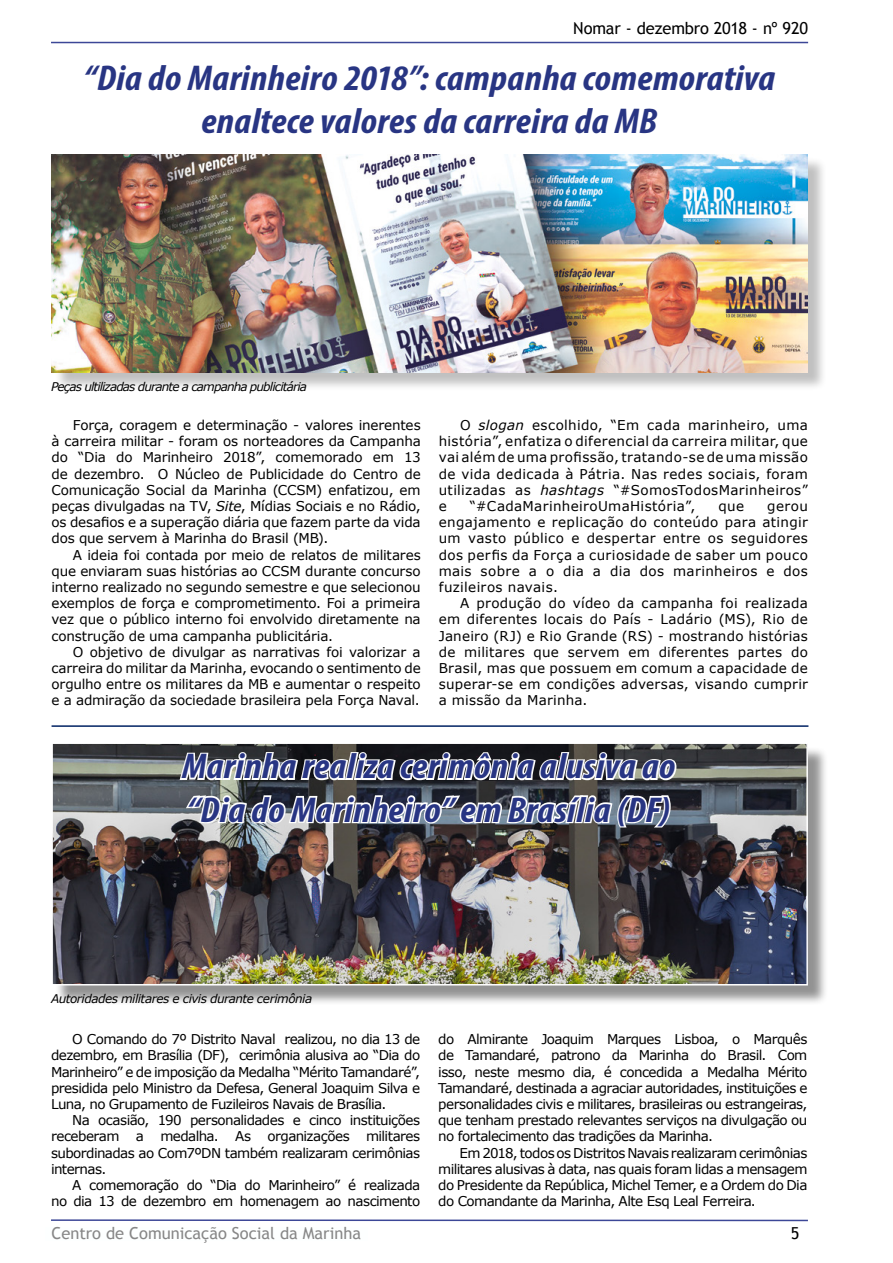
<style>
.page{position:relative;width:893px;height:1263px;background:#fff}
.page>*{position:absolute;margin:0;border:0;box-sizing:border-box;transform-origin:0 0}
.corpo_do_texto_padrã{font:italic 700 condensed 36px/43.2px "Myriad Pro";letter-spacing:.005em;color:#283583;text-align:center;scale:1.09 1}
.t1{font:16.5px "Trebuchet MS";color:#878787}
.t2{font:16.5px "Trebuchet MS";letter-spacing:-.01em;color:#000}
.corpo_do_texto_padrã-2{font:13.5px/16.2px "Verdana";letter-spacing:-.02em;color:#000;text-align:justify}
.corpo_do_texto_padrã-3{font:13.5px/16.2px "Verdana";letter-spacing:-.045em;color:#000;text-align:right}
.corpo_do_texto_padrã-4{font:13.5px "Verdana";letter-spacing:.025em;color:#000}
.corpo_do_texto_padrã-5{font:italic 12px "Verdana";letter-spacing:-.055em;color:#000}
.s1{font-style:italic}
</style>
<div class="page">
<hr style="left:51px;top:42px;width:757px;height:1px;background:#3c4797">
<hr style="left:51px;top:1219px;width:757px;height:2px;background:#3c4797">
<hr style="left:52px;top:725px;width:756px;height:2px;background:#002263">
<div style="left:53px;top:157px;width:774px;height:234px;background:#000;opacity:.25"></div>
<img style="left:52px;top:155px;width:756px;height:217px">
<div style="left:55px;top:746px;width:773px;height:260px;background:#000;opacity:.43"></div>
<img style="left:54px;top:745px;width:751px;height:237px">
<div style="left:51px;top:742px;width:757px;height:243px;border:2px solid #fff"></div>
<svg style="left:178px;top:749px;width:500px;height:33px"></svg>
<svg style="left:183px;top:792px;width:489px;height:38px"></svg>
<p class="t2" style="left:573px;top:19px;width:236px">Nomar - dezembro 2018 - nº 920</p>
<p class="corpo_do_texto_padrã" style="left:84px;top:56px;width:635px">“Dia do Marinheiro 2018”: campanha comemorativa enaltece valores da carreira da MB</p>
<p class="corpo_do_texto_padrã-5" style="left:51px;top:378px;width:258px">Peças ultilizadas durante a campanha publicitária</p>
<p class="corpo_do_texto_padrã-2" style="left:52px;top:417px;width:371px;text-indent:21px">Força, coragem e determinação - valores inerentes à carreira militar - foram os norteadores da Campanha do “Dia do Marinheiro 2018”, comemorado em 13 de dezembro. O Núcleo de Publicidade do Centro de Comunicação Social da Marinha (CCSM) enfatizou, em peças divulgadas na TV, <span class="s1">Site</span>, Mídias Sociais e no Rádio, os desafios e a superação diária que fazem parte da vida dos que servem à Marinha do Brasil (MB).</p>
<p class="corpo_do_texto_padrã-2" style="left:52px;top:546px;width:371px;text-indent:21px">A ideia foi contada por meio de relatos de militares que enviaram suas histórias ao CCSM durante concurso interno realizado no segundo semestre e que selecionou exemplos de força e comprometimento. Foi a primeira vez que o público interno foi envolvido diretamente na construção de uma campanha publicitária.</p>
<p class="corpo_do_texto_padrã-2" style="left:52px;top:644px;width:371px;text-indent:21px">O objetivo de divulgar as narrativas foi valorizar a carreira do militar da Marinha, evocando o sentimento de orgulho entre os militares da MB e aumentar o respeito e a admiração da sociedade brasileira pela Força Naval.</p>
<p class="corpo_do_texto_padrã-2" style="left:439px;top:417px;width:371px;text-indent:21px">O <span class="s1">slogan</span> escolhido, “Em cada marinheiro, uma história”, enfatiza o diferencial da carreira militar, que vai além de uma profissão, tratando-se de uma missão de vida dedicada à Pátria. Nas redes sociais, foram utilizadas as <span class="s1">hashtags</span> “#SomosTodosMarinheiros” e</p>
<p class="corpo_do_texto_padrã-4" style="left:470px;top:497px;width:227px">“#CadaMarinheiroUmaHistória”,</p>
<p class="corpo_do_texto_padrã-2" style="left:718px;top:498px;width:27px">que</p>
<p class="corpo_do_texto_padrã-2" style="left:439px;top:498px;width:371px;text-indent:328px">gerou engajamento e replicação do conteúdo para atingir um vasto público e despertar entre os seguidores dos perfis da Força a curiosidade de saber um pouco mais sobre a o dia a dia dos marinheiros e dos fuzileiros navais.</p>
<p class="corpo_do_texto_padrã-2" style="left:439px;top:595px;width:371px;text-indent:21px">A produção do vídeo da campanha foi realizada em diferentes locais do País - Ladário (MS), Rio de Janeiro (RJ) e Rio Grande (RS) - mostrando histórias de militares que servem em diferentes partes do Brasil, mas que possuem em comum a capacidade de superar-se em condições adversas, visando cumprir a missão da Marinha.</p>
<p class="corpo_do_texto_padrã" style="left:182px;top:744px;width:454px">Marinha realiza cerimônia alusiva ao</p>
<p class="corpo_do_texto_padrã" style="left:187px;top:787px;width:445px">“Dia do Marinheiro” em Brasília (DF)</p>
<p class="corpo_do_texto_padrã-5" style="left:51px;top:991px;width:263px">Autoridades militares e civis durante cerimônia</p>
<p class="corpo_do_texto_padrã-2" style="left:51px;top:1031px;width:371px;text-indent:21px">O Comando do 7º Distrito Naval realizou, no dia 13 de dezembro, em Brasília (DF), cerimônia alusiva ao “Dia do Marinheiro” e de imposição da Medalha “Mérito Tamandaré”, presidida pelo Ministro da Defesa, General Joaquim Silva e Luna, no Grupamento de Fuzileiros Navais de Brasília.</p>
<p class="corpo_do_texto_padrã-2" style="left:51px;top:1112px;width:371px;text-indent:21px">Na ocasião, 190 personalidades e cinco instituições receberam a medalha. As organizações militares subordinadas ao Com7ºDN também realizaram cerimônias internas.</p>
<p class="corpo_do_texto_padrã-3" style="left:51px;top:1177px;width:371px">A comemoração do “Dia do Marinheiro” é realizada<br>no dia 13 de dezembro em homenagem ao nascimento</p>
<p class="corpo_do_texto_padrã-2" style="left:438px;top:1031px;width:371px">do Almirante Joaquim Marques Lisboa, o Marquês de Tamandaré, patrono da Marinha do Brasil. Com isso, neste mesmo dia, é concedida a Medalha Mérito Tamandaré, destinada a agraciar autoridades, instituições e personalidades civis e militares, brasileiras ou estrangeiras, que tenham prestado relevantes serviços na divulgação ou no fortalecimento das tradições da Marinha.</p>
<p class="corpo_do_texto_padrã-2" style="left:438px;top:1144px;width:371px;text-indent:21px">Em 2018, todos os Distritos Navais realizaram cerimônias militares alusivas à data, nas quais foram lidas a mensagem do Presidente da República, Michel Temer, e a Ordem do Dia do Comandante da Marinha, Alte Esq Leal Ferreira.</p>
<p class="t1" style="left:51px;top:1224px;width:311px">Centro de Comunicação Social da Marinha</p>
<p class="t2" style="left:791px;top:1224px;width:10px">5</p>
</div>
